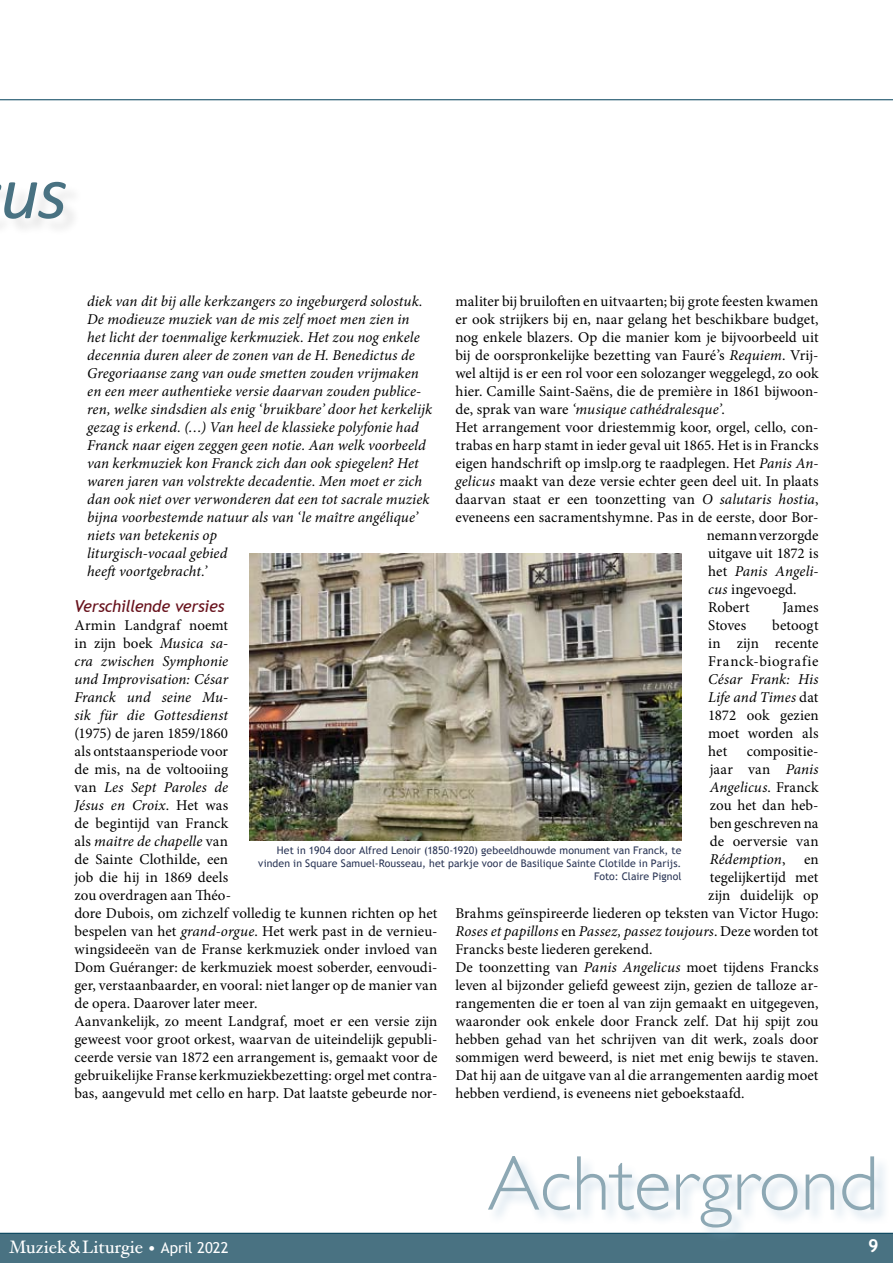
<style>
.page{position:relative;width:893px;height:1263px;background:#fff}
.page>*{position:absolute;margin:0;border:0;box-sizing:border-box;transform-origin:0 0}
.t1{font:300 78px "Gill Sans";color:#8da8b4}
.t2{font:italic 76.5px "Calibri";color:#497282}
.t3{font:18px "Hoefler Text";color:#fff}
.t4{font:700 18px "Trebuchet MS";color:#fff}
.t5{font:italic 16.5px "Trebuchet MS";letter-spacing:-.02em;color:#68121c}
.t6{font:15px/18px "Minion Pro";color:#000;text-align:justify}
.t7{font:italic 15px/18px "Minion Pro";letter-spacing:.005em;color:#000}
.t8{font:10.5px/12.6px "Trebuchet MS";letter-spacing:.005em;color:#2b3656;text-align:right}
.s1{font-style:normal}
.s2{font-style:italic}
.s3{font-family:"Syntax LT Std"}
.s4{font-family:"Trebuchet MS";font-size:16.5px}
.s5{font-family:"Trebuchet MS";font-size:15px}
</style>
<div class="page">
<div style="left:0;top:1233px;width:893px;height:30px;background:#497282"></div>
<hr style="left:0;top:100px;width:893px;height:1px;background:#004059">
<div style="left:487px;top:1155px;width:402px;height:87px;background:#7da8c8;opacity:.35"></div>
<img style="left:250px;top:553px;width:432px;height:287px">
<h2 class="t2" style="left:0;top:145px;width:69px">us</h2>
<p class="t7" style="left:87px;top:292px;width:346px">diek van dit bij alle kerkzangers zo ingeburgerd solostuk.<br>De modieuze muziek van de mis zelf moet men zien in<br>het licht der toenmalige kerkmuziek. Het zou nog enkele decennia duren aleer de zonen van de H. Benedictus de Gregoriaanse zang van oude smetten zouden vrijmaken en een meer authentieke versie daarvan zouden publice&shy;ren, welke sindsdien als enig ‘bruikbare’ door het kerkelijk gezag is erkend. (…) Van heel de klassieke polyfonie had Franck naar eigen zeggen geen notie. Aan welk voorbeeld van kerkmuziek kon Franck zich dan ook spiegelen? Het waren jaren van volstrekte decadentie. Men moet er zich dan ook niet over verwonderen dat een tot sacrale muziek bijna voorbestemde natuur als van ‘le maître angélique’ niets van betekenis op<br>liturgisch-vocaal gebied<br>heeft voortgebracht.’</p>
<p class="t5" style="left:74px;top:596px;width:151px">Verschillende versies</p>
<p class="t7" style="left:74px;top:616px;width:155px;text-align:justify"><span class="s1">Armin Landgraf noemt in zijn boek</span> Musica sa&shy;cra zwischen Symphonie und Improvisation: César Franck und seine Mu&shy;sik für die Gottesdienst</p>
<p class="t6" style="left:74px;top:724px;width:365px;text-align:left">(1975) de jaren 1859/1860<br>als ontstaansperiode voor<br>de mis, na de voltooiing<br>van <span class="s2">Les Sept Paroles de<br>Jésus en Croix</span>. Het was<br>de begintijd van Franck<br>als <span class="s2">maitre de chapelle</span> van<br>de Sainte Clothilde, een<br>job die hij in 1869 deels<br>zou overdragen aan Théo-<br>dore Dubois, om zichzelf volledig te kunnen richten op het bespelen van het <span class="s2">grand-orgue</span>. Het werk past in de vernieu&shy;wingsideeën van de Franse kerkmuziek onder invloed van Dom Guéranger: de kerkmuziek moest soberder, eenvoudi&shy;ger, verstaanbaarder, en vooral: niet langer op de manier van de opera. Daarover later meer.<br>Aanvankelijk, zo meent Landgraf, moet er een versie zijn geweest voor groot orkest, waarvan de uiteindelijk gepubli&shy;ceerde versie van 1872 een arrangement is, gemaakt voor de gebruikelijke Franse kerkmuziekbezetting: orgel met contra&shy;bas, aangevuld met cello en harp. Dat laatste gebeurde nor-</p>
<p class="t6" style="left:455px;top:292px;width:364px">maliter bij bruiloften en uitvaarten; bij grote feesten kwamen</p>
<p class="t6" style="left:455px;top:310px;width:365px">er ook strijkers bij en, naar gelang het beschikbare budget,</p>
<p class="t6" style="left:455px;top:328px;width:365px">nog enkele blazers. Op die manier kom je bijvoorbeeld uit</p>
<p class="t6" style="left:455px;top:346px;width:365px">bij de oorspronkelijke bezetting van Fauré’s <span class="s2">Requiem</span>. Vrij-</p>
<p class="t6" style="left:455px;top:364px;width:364px">wel altijd is er een rol voor een solozanger weggelegd, zo ook</p>
<p class="t6" style="left:455px;top:382px;width:365px">hier. Camille Saint-Saëns, die de première in 1861 bijwoon-</p>
<p class="t7" style="left:455px;top:400px;width:271px"><span class="s1">de, sprak van ware</span> ‘musique cathédralesque’<span class="s1">.</span></p>
<p class="t6" style="left:455px;top:418px;width:365px">Het arrangement voor driestemmig koor, orgel, cello, con-</p>
<p class="t6" style="left:455px;top:436px;width:365px">trabas en harp stamt in ieder geval uit 1865. Het is in Francks</p>
<p class="t6" style="left:455px;top:454px;width:365px">eigen handschrift op imslp.org te raadplegen. Het <span class="s2">Panis An-</span></p>
<p class="t6" style="left:455px;top:472px;width:365px"><span class="s2">gelicus</span> maakt van deze versie echter geen deel uit. In plaats</p>
<p class="t6" style="left:455px;top:490px;width:365px">daarvan staat er een toonzetting van <span class="s2">O salutaris hostia</span>,</p>
<p class="t6" style="left:455px;top:508px;width:365px">eveneens een sacramentshymne. Pas in de eerste, door Bor-</p>
<p class="t6" style="left:707px;top:526px;width:113px">nemann verzorgde</p>
<p class="t6" style="left:708px;top:544px;width:112px">uitgave uit 1872 is</p>
<p class="t7" style="left:708px;top:562px;width:112px"><span class="s1">het</span> Panis Angeli-</p>
<p class="t6" style="left:708px;top:580px;width:90px"><span class="s2">cus</span> ingevoegd.</p>
<p class="t6" style="left:708px;top:598px;width:43px">Robert</p>
<p class="t6" style="left:782px;top:598px;width:38px">James</p>
<p class="t6" style="left:708px;top:616px;width:39px">Stoves</p>
<p class="t6" style="left:708px;top:616px;width:112px;text-indent:64px">betoogt in zijn recente Franck-biografie</p>
<p class="t6" style="left:708px;top:670px;width:112px"><span class="s2">César Frank: His Life and Times</span> dat 1872 ook gezien moet worden als het</p>
<p class="t6" style="left:747px;top:742px;width:73px">compositie-</p>
<p class="t6" style="left:710px;top:760px;width:110px">jaar van <span class="s2">Panis</span></p>
<p class="t7" style="left:710px;top:778px;width:110px">Angelicus<span class="s1">. Franck</span></p>
<p class="t6" style="left:710px;top:796px;width:110px">zou het dan heb-</p>
<p class="t6" style="left:710px;top:814px;width:110px">ben geschreven na</p>
<p class="t6" style="left:710px;top:832px;width:110px">de oerversie van</p>
<p class="t7" style="left:710px;top:850px;width:110px">Rédemption<span class="s1">, en</span></p>
<p class="t6" style="left:710px;top:868px;width:110px">tegelijkertijd met</p>
<p class="t6" style="left:708px;top:886px;width:112px">zijn duidelijk op</p>
<p class="t6" style="left:455px;top:904px;width:365px">Brahms geïnspireerde liederen op teksten van Victor Hugo:</p>
<p class="t7" style="left:455px;top:922px;width:365px">Roses et papillons <span class="s1">en</span> Passez, passez toujours<span class="s1">. Deze worden tot</span></p>
<p class="t6" style="left:455px;top:940px;width:199px">Francks beste liederen gerekend.</p>
<p class="t6" style="left:455px;top:958px;width:365px">De toonzetting van <span class="s2">Panis Angelicus</span> moet tijdens Francks</p>
<p class="t6" style="left:455px;top:976px;width:365px">leven al bijzonder geliefd geweest zijn, gezien de talloze ar-</p>
<p class="t6" style="left:455px;top:994px;width:365px">rangementen die er toen al van zijn gemaakt en uitgegeven,</p>
<p class="t6" style="left:455px;top:1012px;width:365px">waaronder ook enkele door Franck zelf. Dat hij spijt zou</p>
<p class="t6" style="left:455px;top:1030px;width:365px">hebben gehad van het schrijven van dit werk, zoals door</p>
<p class="t6" style="left:455px;top:1048px;width:364px">sommigen werd beweerd, is niet met enig bewijs te staven.</p>
<p class="t6" style="left:455px;top:1066px;width:365px">Dat hij aan de uitgave van al die arrangementen aardig moet</p>
<p class="t6" style="left:455px;top:1084px;width:291px">hebben verdiend, is eveneens niet geboekstaafd.</p>
<p class="t8" style="left:258px;top:844px;width:425px">Het in 1904 door Alfred Lenoir (1850-1920) gebeeldhouwde monument van Franck, te vinden in Square Samuel-Rousseau, het parkje voor de Basilique Sainte Clotilde in Parijs.<br>Foto: Claire Pignol</p>
<h1 class="t1" style="left:488px;top:1139px;width:393px">Achtergrond</h1>
<p class="t3" style="left:9px;top:1236px;width:221px">Muziek<span class="s3">&amp;</span>Liturgie <span class="s4">•</span> <span class="s5">April 2022</span></p>
<p class="t4" style="left:868px;top:1234px;width:12px">9</p>
</div>
